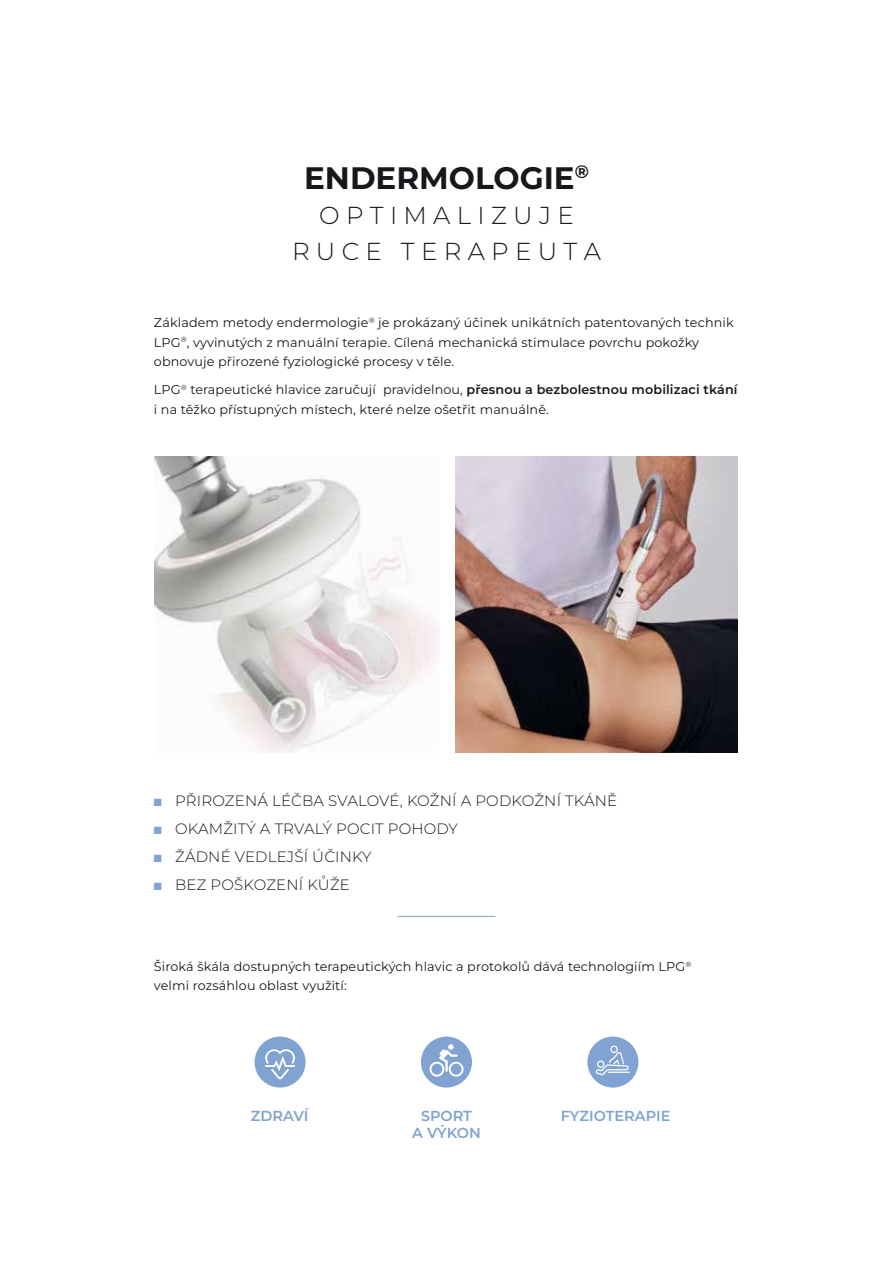
<style>
.page{position:relative;width:893px;height:1263px;background:#fff}
.page>*{position:absolute;margin:0;border:0;box-sizing:border-box;transform-origin:0 0}
.t1{font:700 31.05px "Montserrat";color:#1a171c}
.t2{font:300 24.6px/35.5px "Montserrat";color:#1a171c;text-align:center}
.t3{font:300 15px "Montserrat";letter-spacing:.01em;color:#1a171c}
.t4{font:600 14.55px/17.4px "Montserrat";color:#81a3d1;text-align:center}
.t5{font:12.75px/19.5px "Montserrat";letter-spacing:.01em;color:#1a171c}
.s1{font-weight:600}
.s2{color:#81a3d1}
</style>
<div class="page">
<img style="left:154px;top:456px;width:285px;height:296px">
<div style="left:255px;top:1036px;width:51px;height:51px;background:#81a3d1;border-radius:50%"></div>
<svg style="left:265px;top:1049px;width:30px;height:30px"></svg>
<div style="left:421px;top:1036px;width:51px;height:51px;background:#81a3d1;border-radius:50%"></div>
<svg style="left:430px;top:1044px;width:34px;height:33px"></svg>
<div style="left:587px;top:1036px;width:51px;height:51px;background:#81a3d1;border-radius:50%"></div>
<hr style="left:608px;top:1071px;width:22px;height:2px;background:#fff">
<svg style="left:596px;top:1045px;width:33px;height:30px"></svg>
<img style="left:455px;top:456px;width:283px;height:296px">
<hr style="left:398px;top:916px;width:97px;height:1px;background:#81a3d1">
<h1 class="t1" style="left:304px;top:157px;width:286px">ENDERMOLOGIE<sup>®</sup></h1>
<h2 class="t2" style="left:292px;top:197px;width:310px">O P T I M A L I Z U J E<br>R U C E T E R A P E U T A</h2>
<p class="t5" style="left:154px;top:312px;width:581px">Základem metody endermologie<sup>®</sup> je prokázaný účinek unikátních patentovaných technik<br>LPG<sup>®</sup>, vyvinutých z manuální terapie. Cílená mechanická stimulace povrchu pokožky obnovuje přirozené fyziologické procesy v těle.</p>
<p class="t5" style="left:154px;top:379px;width:585px">LPG<sup>®</sup> terapeutické hlavice zaručují pravidelnou, <span class="s1">přesnou a bezbolestnou mobilizaci tkání </span>i na těžko přístupných místech, které nelze ošetřit manuálně.</p>
<p class="t3" style="left:154px;top:791px;width:465px"><span class="s2">■</span> PŘIROZENÁ LÉČBA SVALOVÉ, KOŽNÍ A PODKOŽNÍ TKÁNĚ</p>
<p class="t3" style="left:154px;top:819px;width:306px"><span class="s2">■</span> OKAMŽITÝ A TRVALÝ POCIT POHODY</p>
<p class="t3" style="left:154px;top:847px;width:219px"><span class="s2">■</span> ŽÁDNÉ VEDLEJŠÍ ÚČINKY</p>
<p class="t3" style="left:154px;top:875px;width:197px"><span class="s2">■</span> BEZ POŠKOZENÍ KŮŽE</p>
<p class="t5" style="left:154px;top:956px;width:539px">Široká škála dostupných terapeutických hlavic a protokolů dává technologiím LPG<sup>® </sup>velmi rozsáhlou oblast využití:</p>
<p class="t4" style="left:251px;top:1106px;width:59px">ZDRAVÍ</p>
<p class="t4" style="left:412px;top:1106px;width:70px">SPORT<br>A VÝKON</p>
<p class="t4" style="left:561px;top:1106px;width:111px">FYZIOTERAPIE</p>
</div>
